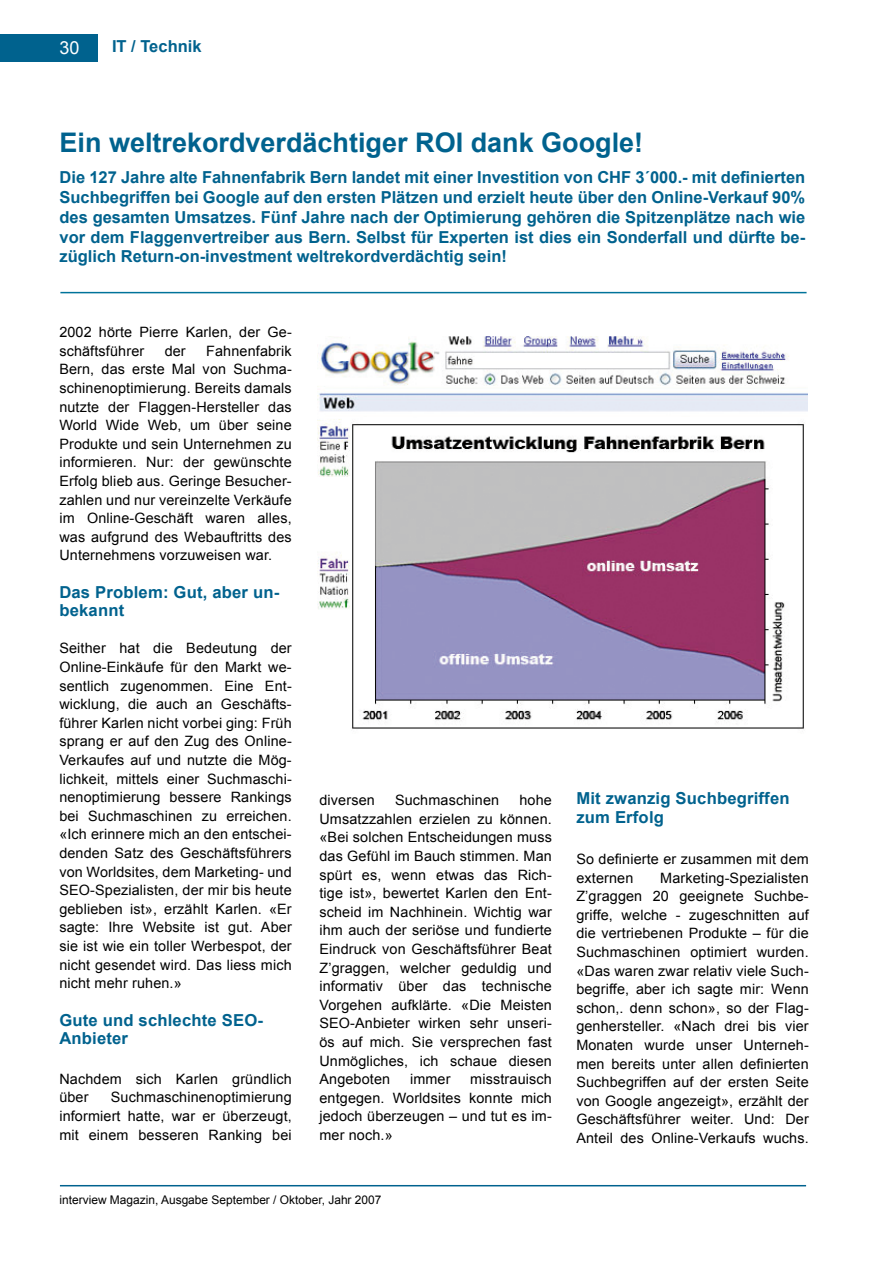
<style>
.page{position:relative;width:893px;height:1263px;background:#fff}
.page>*{position:absolute;margin:0;border:0;box-sizing:border-box;transform-origin:0 0}
.t1{font:700 27px "Arial";color:#00628e}
.t2{font:18px "Arial";color:#fff}
.t3{font:700 16.5px/19.8px "Arial";letter-spacing:.01em;color:#00628e}
.t4{font:14.25px/18.6px "Arial";letter-spacing:.01em;color:#000;text-align:justify}
.t5{font:12px "Arial";color:#000}
</style>
<div class="page">
<div style="left:0;top:34px;width:97px;height:27px;background:#00628e"></div>
<hr style="left:60px;top:1185px;width:746px;height:1px;background:#00628e">
<hr style="left:60px;top:292px;width:747px;height:1px;background:#00739a">
<img style="left:317px;top:336px;width:491px;height:393px">
<p class="t2" style="left:60px;top:35px;width:22px">30</p>
<p class="t3" style="left:112px;top:37px;width:91px">IT / Technik</p>
<h1 class="t1" style="left:60px;top:124px;width:585px">Ein weltrekordverdächtiger ROI dank Google!</h1>
<p class="t3" style="left:60px;top:168px;width:747px;text-align:justify">Die 127 Jahre alte Fahnenfabrik Bern landet mit einer Investition von CHF 3´000.- mit definierten Suchbegriffen bei Google auf den ersten Plätzen und erzielt heute über den Online-Verkauf 90% des gesamten Umsatzes. Fünf Jahre nach der Optimierung gehören die Spitzenplätze nach wie vor dem Flaggenvertreiber aus Bern. Selbst für Experten ist dies ein Sonderfall und dürfte be&shy;züglich Return-on-investment weltrekordverdächtig sein!</p>
<p class="t4" style="left:59px;top:323px;width:234px">2002 hörte Pierre Karlen, der Ge&shy;schäftsführer</p>
<p class="t4" style="left:59px;top:342px;width:234px;text-indent:147px">Fahnenfabrik Bern, das erste Mal von Suchma&shy;schinenoptimierung. Bereits damals nutzte der Flaggen-Hersteller das World Wide Web, um über seine Produkte und sein Unternehmen zu informieren. Nur: der gewünschte Erfolg blieb aus. Geringe Besucher&shy;zahlen und nur vereinzelte Verkäufe im Online-Geschäft waren alles, was aufgrund des Webauftritts des Unternehmens vorzuweisen war.</p>
<p class="t3" style="left:59px;top:583px;width:221px;line-height:18.6px">Das Problem: Gut, aber un&shy;bekannt</p>
<p class="t4" style="left:59px;top:639px;width:234px">Seither hat die Bedeutung der Online-Einkäufe für den Markt we&shy;sentlich zugenommen. Eine Ent&shy;wicklung, die auch an Geschäfts&shy;führer Karlen nicht vorbei ging: Früh sprang er auf den Zug des Online-Verkaufes auf und nutzte die Mög&shy;lichkeit, mittels einer Suchmaschi&shy;nenoptimierung bessere Rankings bei Suchmaschinen zu erreichen. «Ich erinnere mich an den entschei&shy;denden Satz des Geschäftsführers von Worldsites, dem Marketing- und SEO-Spezialisten, der mir bis heute geblieben ist», erzählt Karlen. «Er sagte: Ihre Website ist gut. Aber sie ist wie ein toller Werbespot, der nicht gesendet wird. Das liess mich nicht mehr ruhen.»</p>
<p class="t3" style="left:59px;top:1011px;width:205px;line-height:18.6px">Gute und schlechte SEO-<br>Anbieter</p>
<p class="t4" style="left:59px;top:1069px;width:234px">Nachdem sich Karlen gründlich über</p>
<p class="t4" style="left:165px;top:342px;width:23px">der</p>
<p class="t4" style="left:59px;top:1088px;width:234px;text-indent:52px">Suchmaschinenoptimierung informiert hatte, war er überzeugt, mit einem besseren Ranking bei</p>
<p class="t4" style="left:319px;top:791px;width:57px">diversen</p>
<p class="t4" style="left:395px;top:791px;width:106px">Suchmaschinen</p>
<p class="t4" style="left:319px;top:791px;width:234px;text-indent:200px">hohe Umsatzzahlen erzielen zu können. «Bei solchen Entscheidungen muss das Gefühl im Bauch stimmen. Man spürt es, wenn etwas das Rich&shy;tige ist», bewertet Karlen den Ent&shy;scheid im Nachhinein. Wichtig war ihm auch der seriöse und fundierte Eindruck von Geschäftsführer Beat Z’graggen, welcher geduldig und informativ über das technische Vorgehen aufklärte. «Die Meisten SEO-Anbieter wirken sehr unseri&shy;ös auf mich. Sie versprechen fast Unmögliches, ich schaue diesen Angeboten</p>
<p class="t4" style="left:319px;top:1070px;width:234px;text-indent:151px">misstrauisch entgegen. Worldsites konnte mich jedoch überzeugen – und tut es im&shy;mer noch.»</p>
<p class="t4" style="left:410px;top:1070px;width:42px">immer</p>
<p class="t5" style="left:60px;top:1192px;width:323px">interview Magazin, Ausgabe September / Oktober, Jahr 2007</p>
<p class="t3" style="left:576px;top:790px;width:215px;line-height:18.6px">Mit zwanzig Suchbegriffen zum Erfolg</p>
<p class="t4" style="left:576px;top:850px;width:234px">So definierte er zusammen mit dem externen</p>
<p class="t4" style="left:576px;top:868px;width:234px;text-indent:84px">Marketing-Spezialisten Z’graggen 20 geeignete Suchbe&shy;griffe, welche - zugeschnitten auf die vertriebenen Produkte – für die Suchmaschinen optimiert wurden. «Das waren zwar relativ viele Such&shy;begriffe, aber ich sagte mir: Wenn schon,. denn schon», so der Flag&shy;genhersteller. «Nach drei bis vier Monaten wurde unser Unterneh&shy;men bereits unter allen definierten Suchbegriffen auf der ersten Seite von Google angezeigt», erzählt der Geschäftsführer weiter. Und: Der Anteil des Online-Verkaufs wuchs.</p>
</div>
